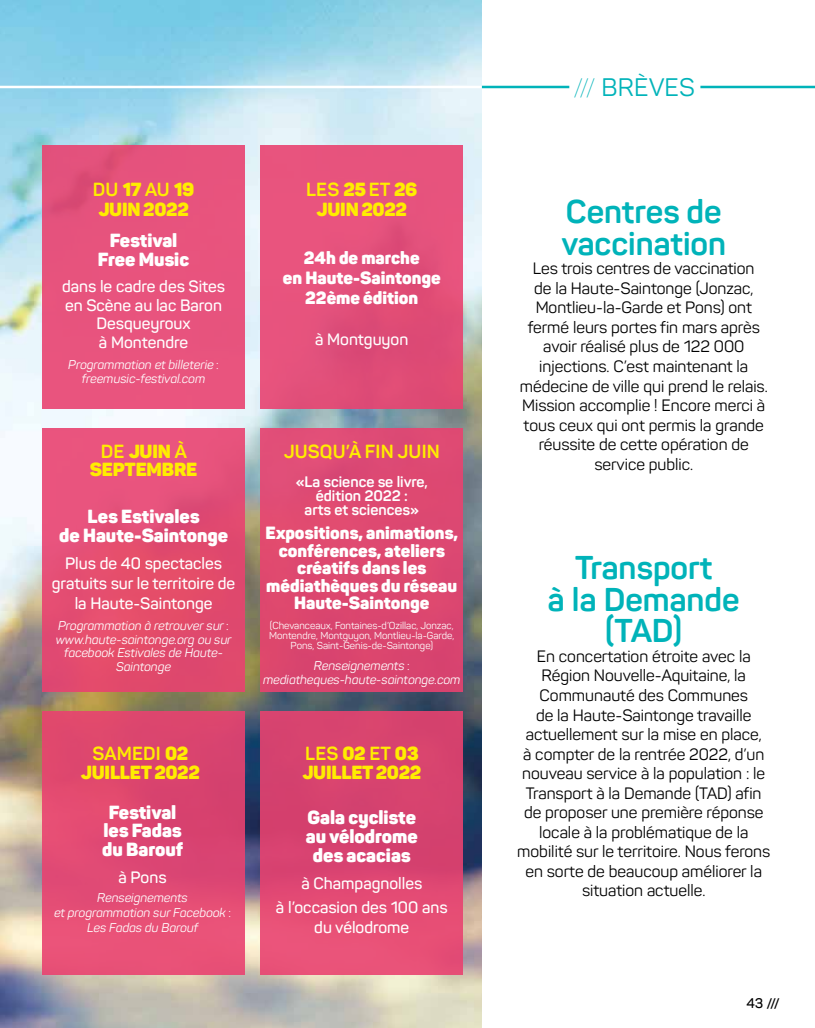
<style>
.page{position:relative;width:815px;height:1028px;background:#fff}
.page>*{position:absolute;margin:0;border:0;box-sizing:border-box;transform-origin:0 0}
.t1{font:700 32.5px/31.5px "Panton";color:#00b3b9}
.t2{font:25px "Panton";letter-spacing:.01em;color:#00b3b9}
.t3{font:900 18.75px/18.8px "Panton";color:#fff;text-align:center}
.t4{font:900 18.75px/18.8px "Panton";letter-spacing:-.01em;color:#ffed00;text-align:center}
.t5{font:700 18.75px "Panton";letter-spacing:.01em;color:#ffed00}
.t6{font:900 17.5px/17.5px "Panton";color:#fff;text-align:center}
.t7{font:16.25px/19.5px "Panton";color:#000;text-align:center}
.t8{font:600 16.25px/18.8px "Panton";color:#fff;text-align:center}
.t9{font:700 15px/13.8px "Panton";color:#fff;text-align:center}
.t10{font:600 13.75px "Panton";color:#000}
.t11{font:italic 12.5px/13.8px "Panton";color:#fff;text-align:center}
.t12{font:10px/10px "Panton";color:#fff;text-align:center}
.s1{font-weight:700}
.s2{font-style:normal}
.s3{font-weight:200}
</style>
<div class="page">
<img style="left:0;top:0;width:482px;height:1028px">
<div style="left:43px;top:145px;width:202px;height:263px;background:#e8537d"></div>
<div style="left:261px;top:145px;width:202px;height:263px;background:#e6537d"></div>
<div style="left:43px;top:428px;width:202px;height:263px;background:linear-gradient(to right,#e85277,#e14b6f)"></div>
<div style="left:261px;top:428px;width:202px;height:263px;background:#dd4870"></div>
<div style="left:43px;top:711px;width:202px;height:263px;background:#e04973"></div>
<div style="left:261px;top:711px;width:202px;height:263px;background:linear-gradient(to right,#dd4772,#db4671)"></div>
<hr style="left:0;top:86px;width:494px;height:2px;background:#fff">
<hr style="left:700px;top:86px;width:115px;height:2px;background:#00b3b9">
<hr style="left:482px;top:86px;width:87px;height:2px;background:#00b3b9">
<p class="t4" style="left:93px;top:178px;width:103px;line-height:20.6px;text-align:left"><span class="s1">DU</span> 17 <span class="s1">AU</span> 19<br>JUIN 2022</p>
<p class="t3" style="left:98px;top:231px;width:93px">Festival<br>Free Music</p>
<p class="t8" style="left:62px;top:277px;width:164px">dans le cadre des Sites en Scène au lac Baron<br>Desqueyroux<br>à Montendre</p>
<p class="t11" style="left:68px;top:358px;width:152px">Programmation et billeterie <span class="s2">: </span>freemusic-festival.com</p>
<p class="t4" style="left:90px;top:441px;width:109px"><span class="s1">DE</span> JUIN <span class="s1">À<br></span>SEPTEMBRE</p>
<p class="t3" style="left:59px;top:507px;width:170px">Les Estivales<br>de Haute-Saintonge</p>
<p class="t8" style="left:52px;top:553px;width:185px;line-height:20px">Plus de 40 spectacles gratuits sur le territoire de la Haute-Saintonge</p>
<p class="t11" style="left:56px;top:618px;width:177px">Programmation à retrouver sur <span class="s2">: </span>www.haute-saintonge.org ou sur facebook Estivales de Haute-<br>Saintonge</p>
<p class="t4" style="left:306px;top:178px;width:113px;line-height:20.6px"><span class="s1">LES</span> 25 <span class="s1">ET</span> 26<br>JUIN 2022</p>
<p class="t6" style="left:283px;top:247px;width:159px;line-height:20px">24h de marche<br>en Haute-Saintonge<br>22ème édition</p>
<p class="t8" style="left:315px;top:330px;width:95px">à Montguyon</p>
<p class="t5" style="left:284px;top:439px;width:158px">JUSQU’À FIN JUIN</p>
<p class="t9" style="left:296px;top:475px;width:134px">«La science se livre, édition 2022 :<br>arts et sciences»</p>
<p class="t6" style="left:265px;top:524px;width:194px">Expositions, animations, conférences, ateliers créatifs dans les médiathèques du réseau<br>Haute-Saintonge</p>
<p class="t12" style="left:269px;top:620px;width:187px">(Chevanceaux, Fontaines-d’Ozillac, Jonzac,<br>Montendre, Montguyon, Montlieu-la-Garde,<br>Pons, Saint-Genis-de-Saintonge)</p>
<p class="t11" style="left:263px;top:658px;width:199px">Renseignements <span class="s2">: </span>mediatheques-haute-saintonge.com</p>
<p class="t4" style="left:81px;top:743px;width:120px"><span class="s1">SAMEDI</span> 02<br>JUILLET 2022</p>
<p class="t4" style="left:302px;top:743px;width:120px;text-align:left"><span class="s1">LES</span> 02 <span class="s1">ET</span> 03<br>JUILLET 2022</p>
<p class="t3" style="left:102px;top:802px;width:83px">Festival les Fadas du Barouf</p>
<p class="t8" style="left:119px;top:868px;width:50px">à Pons</p>
<p class="t11" style="left:54px;top:889px;width:178px;line-height:15px">Renseignements<br>et programmation sur Facebook <span class="s2">:<br></span>Les Fadas du Barouf</p>
<p class="t3" style="left:306px;top:808px;width:113px">Gala cycliste au vélodrome des acacias</p>
<p class="t8" style="left:276px;top:871px;width:173px;line-height:23.5px">à Champagnolles<br>à l’occasion des 100 ans</p>
<p class="t8" style="left:314px;top:917px;width:97px">du vélodrome</p>
<h2 class="t2" style="left:574px;top:72px;width:123px"><span class="s3">///</span> BRÈVES</h2>
<h1 class="t1" style="left:561px;top:196px;width:166px">Centres de vaccination</h1>
<p class="t7" style="left:520px;top:259px;width:249px">Les trois centres de vaccination<br>de la Haute-Saintonge (Jonzac,<br>Montlieu-la-Garde et Pons) ont fermé leurs portes fin mars après avoir réalisé plus de 122 000 injections. C’est maintenant la médecine de ville qui prend le relais.<br>Mission accomplie ! Encore merci à tous ceux qui ont permis la grande réussite de cette opération de service public.</p>
<h1 class="t1" style="left:548px;top:552px;width:193px;text-align:center">Transport<br>à la Demande (TAD)</h1>
<p class="t7" style="left:517px;top:646px;width:254px">En concertation étroite avec la<br>Région Nouvelle-Aquitaine, la<br>Communauté des Communes<br>de la Haute-Saintonge travaille actuellement sur la mise en place,<br>à compter de la rentrée 2022, d’un nouveau service à la population : le<br>Transport à la Demande (TAD) afin de proposer une première réponse locale à la problématique de la mobilité sur le territoire. Nous ferons en sorte de beaucoup améliorer la situation actuelle.</p>
<p class="t10" style="left:746px;top:995px;width:35px">4 3 ///</p>
</div>
